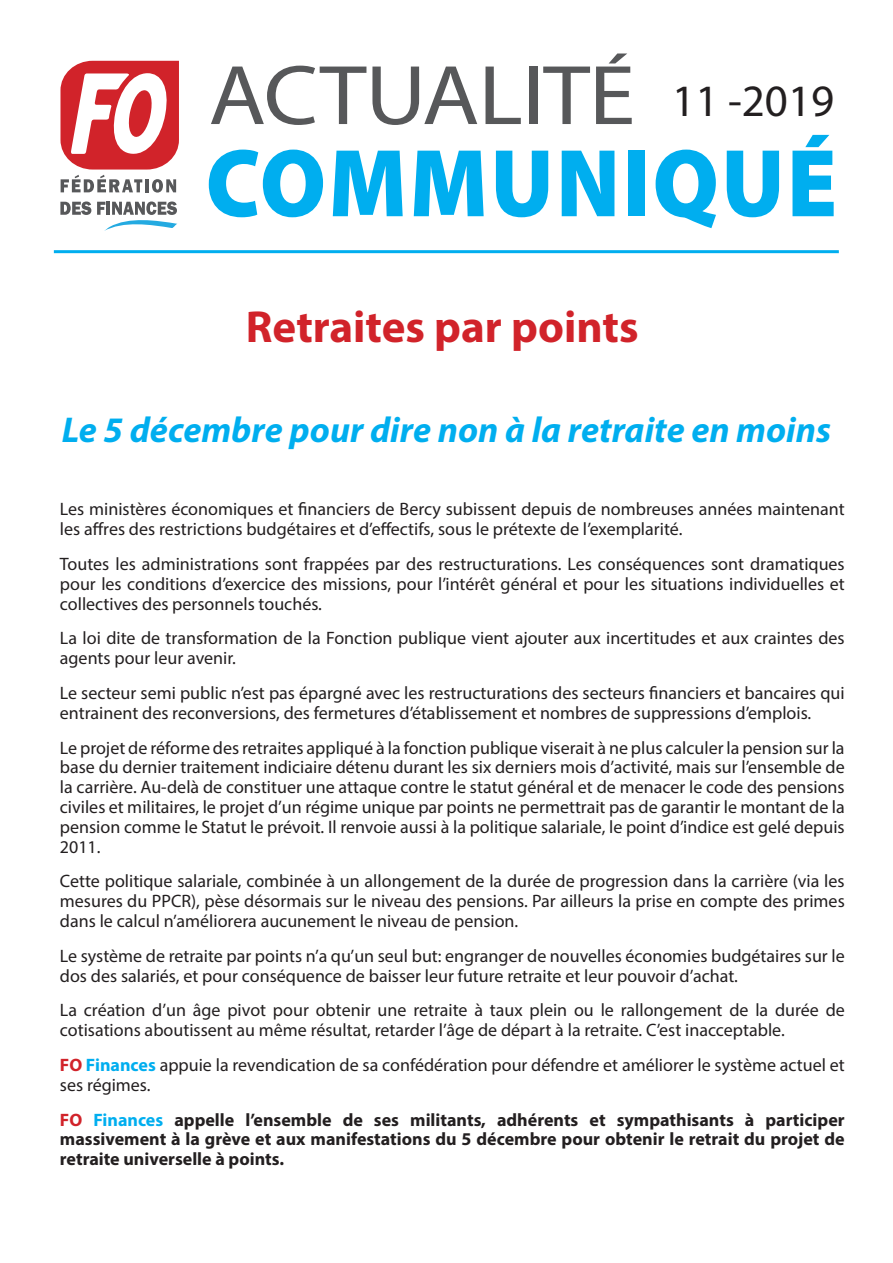
<style>
.page{position:relative;width:893px;height:1263px;background:#fff}
.page>*{position:absolute;margin:0;border:0;box-sizing:border-box;transform-origin:0 0}
.t1{font:700 45px "Myriad Pro";color:#d1232a}
.t2{font:45px "Myriad Pro";color:#231f20}
.t3{font:italic 700 36px "Myriad Pro";color:#00aeef}
.t4{font:18px/19.8px "Myriad Pro";color:#231f20}
.t5{font:700 18px/19.8px "Myriad Pro";color:#231f20;text-align:justify}
.s1{font-weight:700;color:#d1232a}
.s2{font-weight:700;color:#00aeef}
.s3{color:#d1232a}
.s4{color:#00aeef}
</style>
<div class="page">
<svg style="left:211px;top:66px;width:155px;height:59px"></svg>
<svg style="left:372px;top:67px;width:105px;height:58px"></svg>
<svg style="left:485px;top:67px;width:36px;height:57px"></svg>
<div style="left:529px;top:67px;width:8px;height:57px;background:#57585a"></div>
<svg style="left:543px;top:67px;width:47px;height:57px"></svg>
<svg style="left:596px;top:54px;width:36px;height:70px"></svg>
<svg style="left:209px;top:150px;width:114px;height:67px"></svg>
<svg style="left:333px;top:151px;width:70px;height:65px"></svg>
<svg style="left:414px;top:151px;width:70px;height:65px"></svg>
<svg style="left:496px;top:151px;width:52px;height:66px"></svg>
<svg style="left:562px;top:151px;width:52px;height:65px"></svg>
<div style="left:628px;top:151px;width:17px;height:65px;background:#00aeef"></div>
<svg style="left:656px;top:150px;width:60px;height:78px"></svg>
<svg style="left:727px;top:151px;width:52px;height:66px"></svg>
<svg style="left:792px;top:135px;width:42px;height:81px"></svg>
<hr style="left:54px;top:250px;width:785px;height:3px;background:#00aeef">
<svg style="left:60px;top:61px;width:119px;height:132px"></svg>
<svg style="left:60px;top:201px;width:31px;height:14px"></svg>
<svg style="left:97px;top:201px;width:80px;height:30px"></svg>
<p class="t2" style="left:672px;top:73px;width:163px">11 -2019</p>
<p class="t1" style="left:246px;top:298px;width:394px">Retraites par points</p>
<p class="t3" style="left:62px;top:406px;width:771px">Le 5 décembre pour dire non à la retraite en moins</p>
<p class="t4" style="left:60px;top:499px;width:786px">Les ministères économiques et financiers de Bercy subissent depuis de nombreuses années maintenant les affres des restrictions budgétaires et d’effectifs, sous le prétexte de l’exemplarité.</p>
<p class="t4" style="left:60px;top:554px;width:786px;text-align:justify">Toutes les administrations sont frappées par des restructurations. Les conséquences sont dramatiques pour les conditions d’exercice des missions, pour l’intérêt général et pour les situations individuelles et collectives des personnels touchés.</p>
<p class="t4" style="left:60px;top:628px;width:786px">La loi dite de transformation de la Fonction publique vient ajouter aux incertitudes et aux craintes des agents pour leur avenir.</p>
<p class="t4" style="left:60px;top:683px;width:786px">Le secteur semi public n’est pas épargné avec les restructurations des secteurs financiers et bancaires qui entrainent des reconversions, des fermetures d’établissement et nombres de suppressions d’emplois.</p>
<p class="t4" style="left:60px;top:737px;width:786px;text-align:justify">Le projet de réforme des retraites appliqué à la fonction publique viserait à ne plus calculer la pension sur la base du dernier traitement indiciaire détenu durant les six derniers mois d’activité, mais sur l’ensemble de la carrière. Au-delà de constituer une attaque contre le statut général et de menacer le code des pensions civiles et militaires, le projet d’un régime unique par points ne permettrait pas de garantir le montant de la pension comme le Statut le prévoit. Il renvoie aussi à la politique salariale, le point d’indice est gelé depuis 2011.</p>
<p class="t4" style="left:60px;top:871px;width:786px;text-align:justify">Cette politique salariale, combinée à un allongement de la durée de progression dans la carrière (via les mesures du PPCR), pèse désormais sur le niveau des pensions. Par ailleurs la prise en compte des primes dans le calcul n’améliorera aucunement le niveau de pension.</p>
<p class="t4" style="left:60px;top:945px;width:786px">Le système de retraite par points n’a qu’un seul but: engranger de nouvelles économies budgétaires sur le dos des salariés, et pour conséquence de baisser leur future retraite et leur pouvoir d’achat.</p>
<p class="t4" style="left:60px;top:1000px;width:786px">La création d’un âge pivot pour obtenir une retraite à taux plein ou le rallongement de la durée de cotisations aboutissent au même résultat, retarder l’âge de départ à la retraite. C’est inacceptable.</p>
<p class="t4" style="left:60px;top:1055px;width:786px"><span class="s1">FO</span> <span class="s2">Finances</span> appuie la revendication de sa confédération pour défendre et améliorer le système actuel et ses régimes.</p>
<p class="t5" style="left:60px;top:1109px;width:786px"><span class="s3">FO</span> <span class="s4">Finances</span> appelle l’ensemble de ses militants, adhérents et sympathisants à participer massivement à la grève et aux manifestations du 5 décembre pour obtenir le retrait du projet de retraite universelle à points.</p>
</div>
